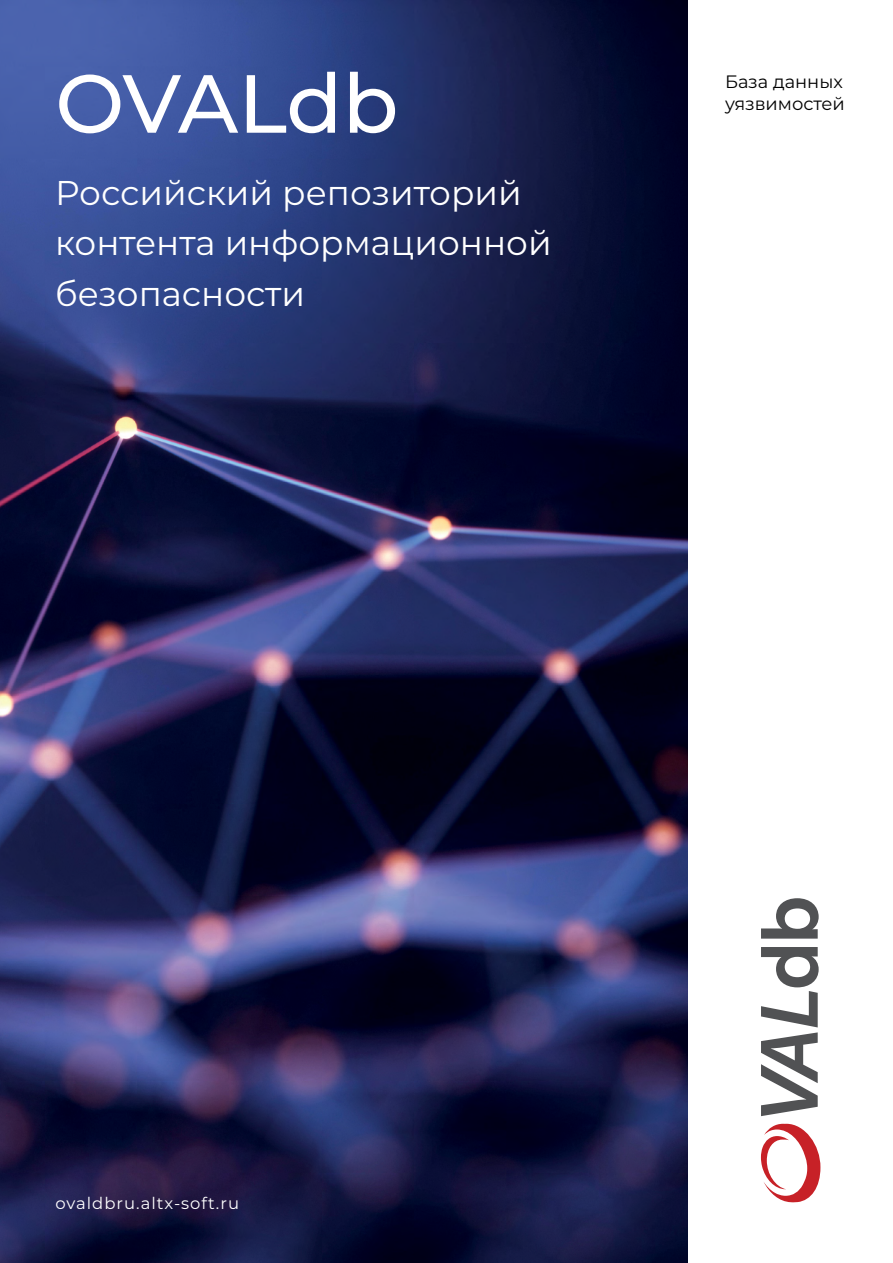
<style>
.page{position:relative;width:893px;height:1263px;background:#fff}
.page>*{position:absolute;margin:0;border:0;box-sizing:border-box;transform-origin:0 0}
.t1{font:500 82.2px "Montserrat";letter-spacing:-.005em;color:#fff}
.t2{font:34.35px/50.8px "Montserrat";color:#fff}
.t3{font:18px/22.4px "Montserrat";color:#000}
.t4{font:16.5px "Montserrat";letter-spacing:.06em;color:#fff}
</style>
<div class="page">
<img style="left:0;top:0;width:688px;height:1263px">
<svg style="left:761px;top:947px;width:58px;height:169px"></svg>
<svg style="left:761px;top:898px;width:58px;height:41px"></svg>
<svg style="left:761px;top:1124px;width:59px;height:78px"></svg>
<h1 class="t1" style="left:55px;top:46px;width:345px">OVALdb</h1>
<p class="t2" style="left:55px;top:166px;width:498px">Российский репозиторий контента информационной безопасности</p>
<p class="t3" style="left:725px;top:70px;width:121px">База данных уязвимостей</p>
<p class="t4" style="left:55px;top:1192px;width:185px">ovaldbru.altx-soft.ru</p>
</div>
